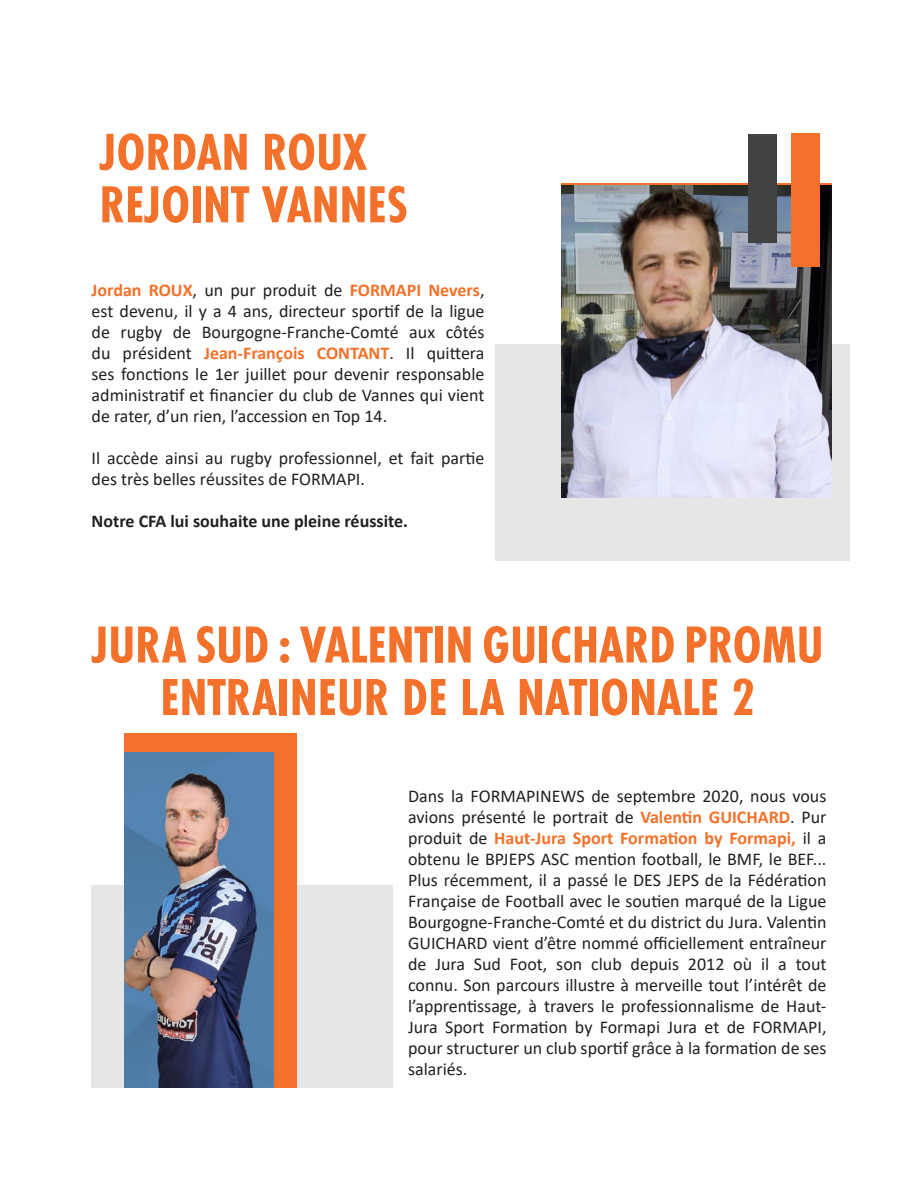
<style>
.page{position:relative;width:918px;height:1188px;background:#fff}
.page>*{position:absolute;margin:0;border:0;box-sizing:border-box;transform-origin:0 0}
.t1{font:700 54px/52.5px "Futura PT Cond";color:#f3712a;text-align:center}
.t2{font:18px/21px "Calibri";color:#231f20;text-align:justify}
.t3{font:700 18px "Calibri";color:#231f20}
.s1{font-weight:700;color:#f3712a}
</style>
<div class="page">
<div style="left:92px;top:885px;width:301px;height:203px;background:#e6e6e6"></div>
<div style="left:495px;top:344px;width:354px;height:217px;background:#e6e6e6"></div>
<img style="left:561px;top:185px;width:271px;height:312px">
<div style="left:792px;top:134px;width:28px;height:133px;background:#f3712a"></div>
<div style="left:748px;top:134px;width:29px;height:109px;background:#414243"></div>
<div style="left:125px;top:733px;width:172px;height:355px;background:#f3712a"></div>
<img style="left:125px;top:753px;width:148px;height:335px">
<p class="t1" style="left:100px;top:126px;width:269px">JORDAN ROUX</p>
<p class="t1" style="left:100px;top:178px;width:310px">REJOINT VANNES</p>
<p class="t2" style="left:92px;top:279px;width:394px"><span class="s1">Jordan ROUX</span>, un pur produit de <span class="s1">FORMAPI Nevers</span>, est devenu, il y a 4 ans, directeur sportif de la ligue de rugby de Bourgogne-Franche-Comté aux côtés du président <span class="s1">Jean-François CONTANT</span>. Il quittera ses fonctions le 1er juillet pour devenir responsable administratif et financier du club de Vannes qui vient de rater, d’un rien, l’accession en Top 14.</p>
<p class="t2" style="left:92px;top:447px;width:394px">Il accède ainsi au rugby professionnel, et fait partie des très belles réussites de FORMAPI.</p>
<p class="t3" style="left:92px;top:508px;width:318px">Notre CFA lui souhaite une pleine réussite.</p>
<p class="t1" style="left:92px;top:618px;width:733px">JURA SUD : VALENTIN GUICHARD PROMU<br>ENTRAINEUR DE LA NATIONALE 2</p>
<p class="t2" style="left:408px;top:785px;width:420px">Dans la FORMAPINEWS de septembre 2020, nous vous avions présenté le portrait de <span class="s1">Valentin GUICHARD</span>. Pur produit de <span class="s1">Haut-Jura Sport Formation by Formapi,</span> il a obtenu le BPJEPS ASC mention football, le BMF, le BEF...<br>Plus récemment, il a passé le DES JEPS de la Fédération Française de Football avec le soutien marqué de la Ligue Bourgogne-Franche-Comté et du district du Jura. Valentin GUICHARD vient d’être nommé officiellement entraîneur de Jura Sud Foot, son club depuis 2012 où il a tout connu. Son parcours illustre à merveille tout l’intérêt de l’apprentissage, à travers le professionnalisme de Haut-Jura Sport Formation by Formapi Jura et de FORMAPI, pour structurer un club sportif grâce à la formation de ses salariés.</p>
</div>
